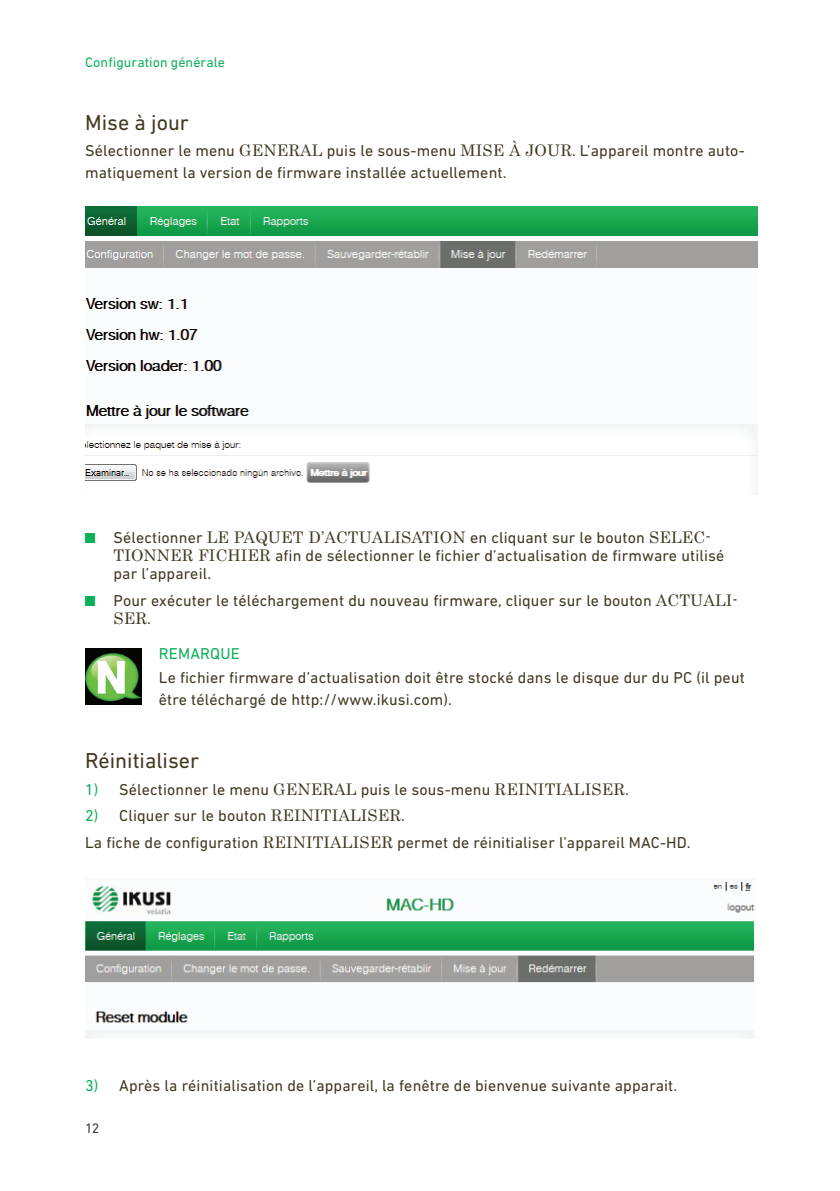
<style>
.page{position:relative;width:840px;height:1191px;background:#fff}
.page>*{position:absolute;margin:0;border:0;box-sizing:border-box;transform-origin:0 0}
.t1{font:22px "DIN Next LT Pro";color:#433922}
.t2{font:16px/22px "DIN Next LT Pro";letter-spacing:.01em;color:#433922}
.t3{font:16px "DIN Next LT Pro";letter-spacing:.01em;color:#0daf5a}
.t4{font:16px "Century";color:#433922}
.t5{font:14px "DIN Next LT Pro";letter-spacing:.005em;color:#0daf5a}
.t6{font:14px "DIN Next LT Pro";color:#3e3e3f}
.s1{font-family:"Century"}
.s2{font-family:"DIN Next LT Pro"}
.s3{color:#0daf5a}
</style>
<div class="page">
<img style="left:85px;top:206px;width:671px;height:277px">
<img style="left:85px;top:648px;width:57px;height:57px">
<img style="left:85px;top:881px;width:670px;height:157px">
<p class="t5" style="left:85px;top:54px;width:141px">Configuration générale</p>
<h1 class="t1" style="left:85px;top:110px;width:105px">Mise à jour</h1>
<p class="t2" style="left:85px;top:140px;width:660px">Sélectionner le menu <span class="s1">GENERAL</span> puis le sous-menu <span class="s1">MISE À JOUR</span>. L’appareil montre auto&shy;matiquement la version de firmware installée actuellement.</p>
<p class="t2" style="left:113px;top:529px;width:612px;line-height:18px">Sélectionner <span class="s1">LE PAQUET D’ACTUALISATION</span> en cliquant sur le bouton <span class="s1">SELEC-<br>TIONNER FICHIER</span> afin de sélectionner le fichier d’actualisation de firmware utilisé par l’appareil.</p>
<p class="t2" style="left:113px;top:589px;width:625px">Pour exécuter le téléchargement du nouveau firmware, cliquer sur le bouton <span class="s1">ACTUALI-</span></p>
<p class="t4" style="left:113px;top:605px;width:39px">SER<span class="s2">.</span></p>
<p class="t3" style="left:159px;top:644px;width:82px">REMARQUE</p>
<p class="t2" style="left:159px;top:666px;width:587px">Le fichier firmware d’actualisation doit être stocké dans le disque dur du PC (il peut être téléchargé de http://www.ikusi.com).</p>
<h1 class="t1" style="left:85px;top:748px;width:115px">Réinitialiser</h1>
<p class="t2" style="left:85px;top:778px;width:545px"><span class="s3">1)</span> Sélectionner le menu <span class="s1">GENERAL</span> puis le sous-menu <span class="s1">REINITIALISER</span>.</p>
<p class="t2" style="left:85px;top:802px;width:606px;line-height:26.4px"><span class="s3">2)</span> Cliquer sur le bouton <span class="s1">REINITIALISER</span>.<br>La fiche de configuration <span class="s1">REINITIALISER</span> permet de réinitialiser l’appareil MAC-HD.</p>
<p class="t2" style="left:85px;top:1074px;width:593px"><span class="s3">3)</span> Après la réinitialisation de l’appareil, la fenêtre de bienvenue suivante apparait.</p>
<p class="t6" style="left:85px;top:1120px;width:16px">12</p>
</div>
